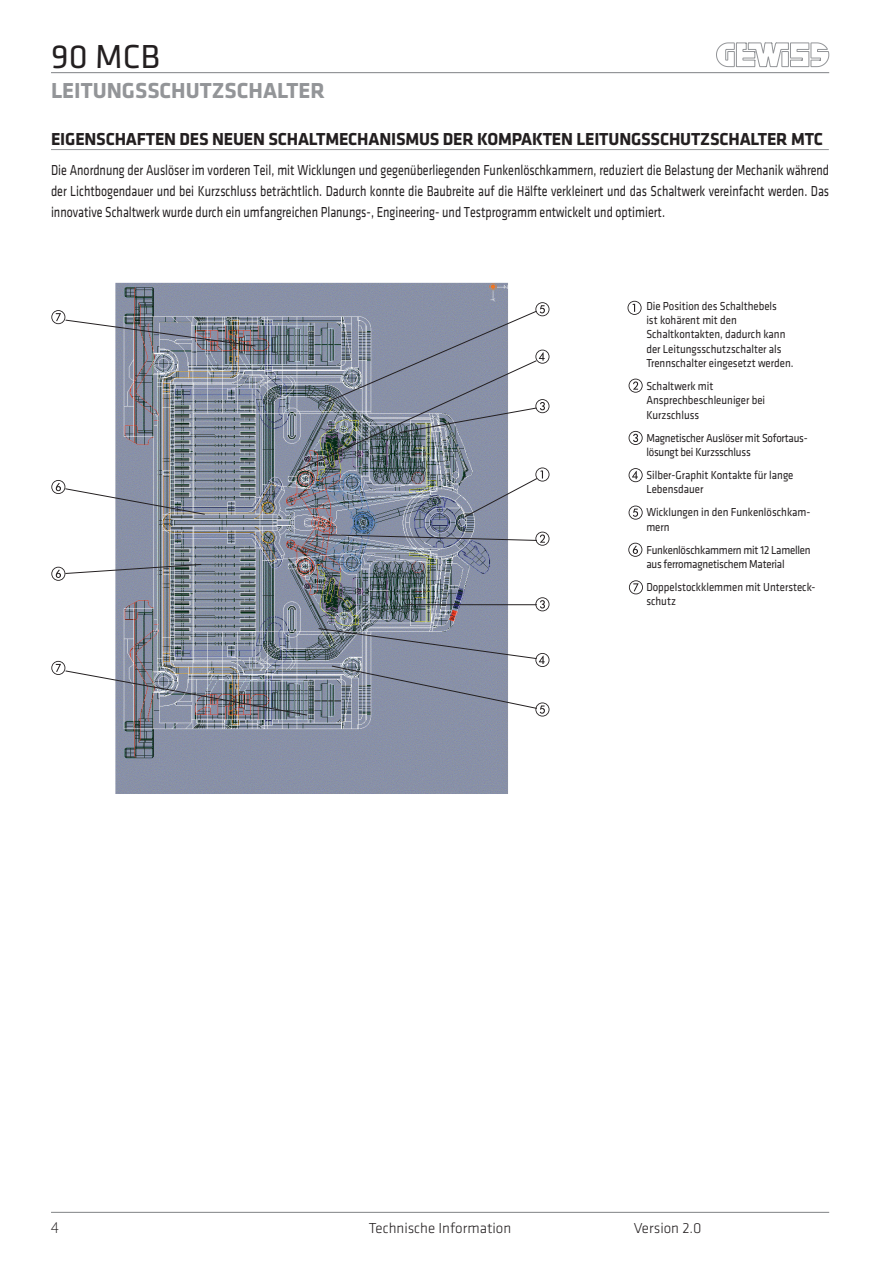
<style>
.page{position:relative;width:893px;height:1263px;background:#fff}
.page>*{position:absolute;margin:0;border:0;box-sizing:border-box;transform-origin:0 0}
.t1{font:34.5px "Klavika";color:#231f20}
.t2{font:700 22.5px "Klavika";color:#939598}
.t3{font:700 18px "Klavika";letter-spacing:-.01em;color:#231f20}
.t4{font:300 16.5px "Myriad Pro";color:#231f20;scale:.95 1}
.t5{font:15px/21px "Klavika";color:#231f20;text-align:justify;scale:.8 1}
.t6{font:300 15px "Klavika";color:#231f20}
.t7{font:12px/14.4px "Klavika";color:#231f20;scale:.9 1}
.t8{font:12px/14.4px "Klavika";letter-spacing:-.02em;color:#231f20;scale:.9 1}
</style>
<div class="page">
<hr style="left:51px;top:1212px;width:778px;height:1px;background:#808285">
<svg style="left:716px;top:42px;width:114px;height:32px"></svg>
<hr style="left:51px;top:72px;width:778px;height:1px;background:#808285">
<svg style="left:627px;top:301px;width:15px;height:14px"></svg>
<svg style="left:629px;top:379px;width:14px;height:14px"></svg>
<svg style="left:629px;top:431px;width:14px;height:14px"></svg>
<svg style="left:629px;top:468px;width:14px;height:14px"></svg>
<svg style="left:629px;top:506px;width:14px;height:14px"></svg>
<svg style="left:628px;top:543px;width:14px;height:14px"></svg>
<svg style="left:629px;top:580px;width:14px;height:14px"></svg>
<img style="left:115px;top:283px;width:393px;height:511px">
<hr style="left:405px;top:604px;width:132px;height:1px;background:#231f20">
<img style="left:51px;top:310px;width:205px;height:36px">
<img style="left:51px;top:661px;width:256px;height:55px">
<svg style="left:51px;top:480px;width:154px;height:35px"></svg>
<svg style="left:51px;top:564px;width:151px;height:17px"></svg>
<svg style="left:318px;top:628px;width:231px;height:88px"></svg>
<svg style="left:535px;top:597px;width:14px;height:14px"></svg>
<img style="left:298px;top:302px;width:251px;height:216px">
<svg style="left:321px;top:532px;width:228px;height:14px;background:#9197a7"></svg>
<hr style="left:51px;top:149px;width:778px;height:1px;background:#939598">
<h1 class="t1" style="left:51px;top:38px;width:111px">90 MCB</h1>
<h2 class="t2" style="left:51px;top:78px;width:276px">LEITUNGSSCHUTZSCHALTER</h2>
<p class="t3" style="left:51px;top:130px;width:773px">EIGENSCHAFTEN DES NEUEN SCHALTMECHANISMUS DER KOMPAKTEN LEITUNGSSCHUTZSCHALTER MTC</p>
<p class="t5" style="left:51px;top:160px;width:974px">Die Anordnung der Auslöser im vorderen Teil, mit Wicklungen und gegenüberliegenden Funkenlöschkammern, reduziert die Belastung der Mechanik während der Lichtbogendauer und bei Kurzschluss beträchtlich. Dadurch konnte die Baubreite auf die Hälfte verkleinert und das Schaltwerk vereinfacht werden. Das innovative Schaltwerk wurde durch ein umfangreichen Planungs-, Engineering- und Testprogramm entwickelt und optimiert.</p>
<p class="t7" style="left:646px;top:299px;width:165px">Die Position des Schalthebels<br>ist kohärent mit den<br>Schaltkontakten, dadurch kann der Leitungsschutzschalter als<br>Trennschalter eingesetzt werden.</p>
<p class="t7" style="left:646px;top:379px;width:134px">Schaltwerk mit<br>Ansprechbeschleuniger bei<br>Kurzschluss</p>
<p class="t8" style="left:646px;top:431px;width:181px">Magnetischer Auslöser mit Sofortaus&shy;lösungt bei Kurzsschluss</p>
<p class="t7" style="left:646px;top:468px;width:165px">Silber-Graphit Kontakte für lange<br>Lebensdauer</p>
<p class="t7" style="left:646px;top:505px;width:184px">Wicklungen in den Funkenlöschkam&shy;mern</p>
<p class="t8" style="left:646px;top:543px;width:184px">Funkenlöschkammern mit 12 Lamellen aus ferromagnetischem Material</p>
<p class="t7" style="left:646px;top:580px;width:189px">Doppelstockklemmen mit Untersteck&shy;schutz</p>
<p class="t4" style="left:51px;top:1218px;width:10px">4</p>
<p class="t6" style="left:369px;top:1220px;width:144px">Technische Information</p>
<p class="t6" style="left:634px;top:1220px;width:69px">Version 2.0</p>
</div>
